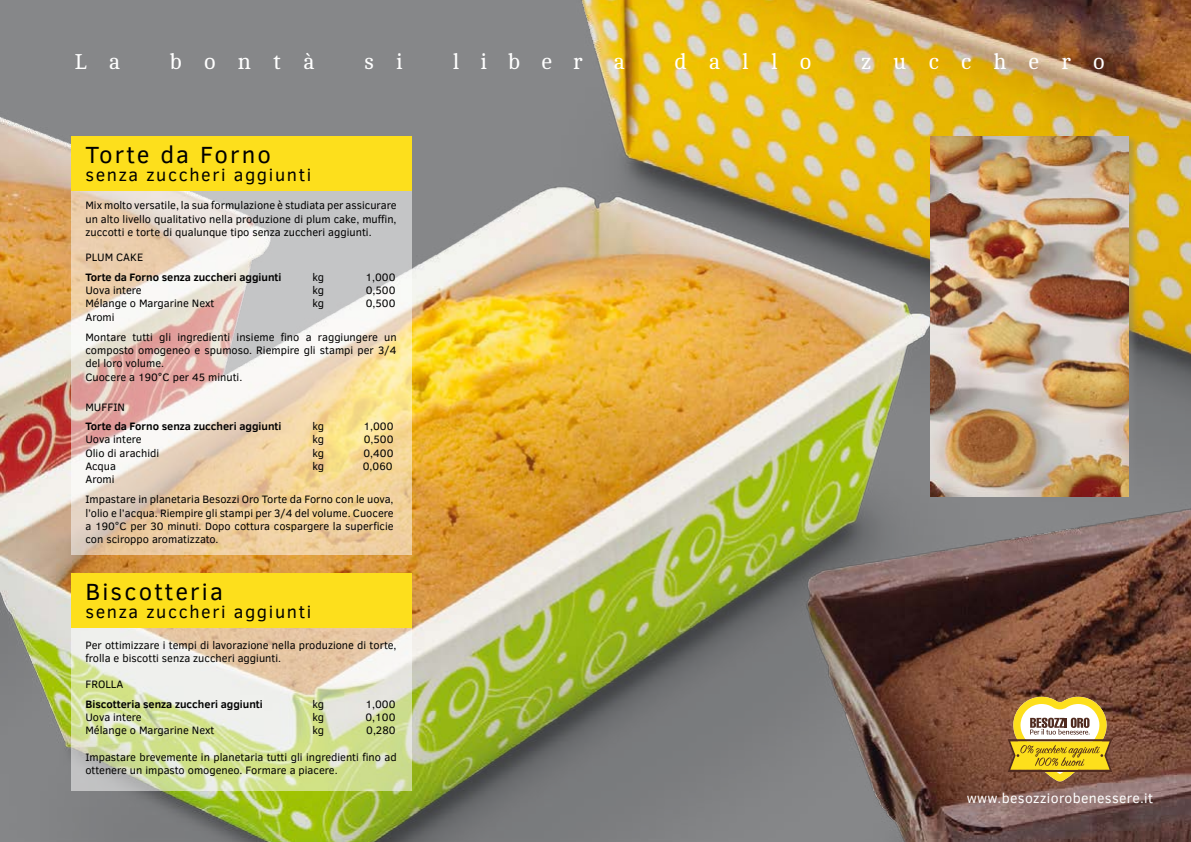
<style>
.page{position:relative;width:1191px;height:842px;background:#fff}
.page>*{position:absolute;margin:0;border:0;box-sizing:border-box;transform-origin:0 0}
.t1{font:24px "Clear Sans";letter-spacing:.09em;color:#000}
.t2{font:22px "Cambo";letter-spacing:1.005em;color:#fff}
.t3{font:18px "Clear Sans";letter-spacing:.09em;color:#000}
.t4{font:14px "Clear Sans";letter-spacing:.025em;color:#fff}
.t5{font:11px/13.2px "Clear Sans";color:#000}
.t6{font:700 11px "Clear Sans";color:#000}
</style>
<div class="page">
<img style="left:0;top:0;width:1191px;height:842px">
<svg style="left:71px;top:190px;width:340px;height:365px"></svg>
<svg style="left:71px;top:627px;width:340px;height:164px;background:#dedfb6"></svg>
<div style="left:929px;top:135px;width:209px;height:371px;background:#87888a;opacity:.5"></div>
<img style="left:930px;top:136px;width:199px;height:361px">
<div style="left:71px;top:136px;width:340px;height:54px;background:#fddf1c"></div>
<div style="left:71px;top:573px;width:340px;height:54px;background:#fddf1c"></div>
<svg style="left:1007px;top:697px;width:105px;height:84px"></svg>
<h2 class="t2" style="left:74px;top:50px;width:47px">L a</h2>
<h2 class="t2" style="left:170px;top:50px;width:146px">bontà</h2>
<h2 class="t2" style="left:364px;top:50px;width:40px">s i</h2>
<h2 class="t2" style="left:453px;top:50px;width:132px">liber</h2>
<h2 class="t2" style="left:613px;top:50px;width:13px">a</h2>
<h2 class="t2" style="left:674px;top:50px;width:138px">dallo</h2>
<h2 class="t2" style="left:861px;top:50px;width:245px">zucchero</h2>
<h1 class="t1" style="left:85px;top:139px;width:187px">Torte da Forno</h1>
<h3 class="t3" style="left:85px;top:163px;width:227px">senza zuccheri aggiunti</h3>
<p class="t5" style="left:85px;top:199px;width:313px;text-align:justify">Mix molto versatile, la sua formulazione è studiata per assicurare un alto livello qualitativo nella produzione di plum cake, muffin, zuccotti e torte di qualunque tipo senza zuccheri aggiunti.</p>
<p class="t5" style="left:85px;top:251px;width:59px">PLUM CAKE</p>
<p class="t6" style="left:85px;top:269px;width:198px">Torte da Forno senza zuccheri aggiunti</p>
<p class="t5" style="left:312px;top:270px;width:13px">kg</p>
<p class="t5" style="left:365px;top:270px;width:32px">1,000</p>
<p class="t5" style="left:85px;top:284px;width:58px">Uova intere</p>
<p class="t5" style="left:312px;top:284px;width:13px">kg</p>
<p class="t5" style="left:366px;top:284px;width:31px">0,500</p>
<p class="t5" style="left:85px;top:297px;width:131px">Mélange o Margarine Next</p>
<p class="t5" style="left:312px;top:297px;width:13px">kg</p>
<p class="t5" style="left:366px;top:297px;width:31px">0,500</p>
<p class="t5" style="left:85px;top:306px;width:313px;line-height:20.4px">Aromi<br>Montare tutti gli ingredienti insieme fino a raggiungere un</p>
<p class="t5" style="left:85px;top:344px;width:313px">composto omogeneo e spumoso. Riempire gli stampi per 3/4 del loro volume.<br>Cuocere a 190°C per 45 minuti.</p>
<p class="t5" style="left:85px;top:400px;width:41px">MUFFIN</p>
<p class="t6" style="left:85px;top:418px;width:198px">Torte da Forno senza zuccheri aggiunti</p>
<p class="t5" style="left:312px;top:420px;width:13px">kg</p>
<p class="t5" style="left:363px;top:420px;width:32px">1,000</p>
<p class="t5" style="left:85px;top:433px;width:58px">Uova intere</p>
<p class="t5" style="left:312px;top:433px;width:13px">kg</p>
<p class="t5" style="left:364px;top:433px;width:31px">0,500</p>
<p class="t5" style="left:85px;top:446px;width:75px">Olio di arachidi</p>
<p class="t5" style="left:312px;top:446px;width:13px">kg</p>
<p class="t5" style="left:363px;top:446px;width:32px">0,400</p>
<p class="t5" style="left:85px;top:459px;width:32px">Acqua</p>
<p class="t5" style="left:312px;top:459px;width:13px">kg</p>
<p class="t5" style="left:363px;top:459px;width:31px">0,060</p>
<p class="t5" style="left:85px;top:469px;width:310px;line-height:20.4px">Aromi<br>Impastare in planetaria Besozzi Oro Torte da Forno con le uova,</p>
<p class="t5" style="left:85px;top:506px;width:310px;text-align:justify">l’olio e l’acqua. Riempire gli stampi per 3/4 del volume. Cuocere a 190°C per 30 minuti. Dopo cottura cospargere la superficie con sciroppo aromatizzato.</p>
<h1 class="t1" style="left:85px;top:575px;width:139px">Biscotteria</h1>
<h3 class="t3" style="left:85px;top:599px;width:227px">senza zuccheri aggiunti</h3>
<p class="t5" style="left:85px;top:638px;width:313px">Per ottimizzare i tempi di lavorazione nella produzione di torte, frolla e biscotti senza zuccheri aggiunti.</p>
<p class="t5" style="left:85px;top:678px;width:39px">FROLLA</p>
<p class="t6" style="left:85px;top:696px;width:179px">Biscotteria senza zuccheri aggiunti</p>
<p class="t5" style="left:312px;top:697px;width:13px">kg</p>
<p class="t5" style="left:365px;top:697px;width:32px">1,000</p>
<p class="t5" style="left:85px;top:710px;width:58px">Uova intere</p>
<p class="t5" style="left:312px;top:710px;width:13px">kg</p>
<p class="t5" style="left:365px;top:710px;width:32px">0,100</p>
<p class="t5" style="left:85px;top:724px;width:131px">Mélange o Margarine Next</p>
<p class="t5" style="left:312px;top:724px;width:13px">kg</p>
<p class="t5" style="left:366px;top:724px;width:31px">0,280</p>
<p class="t5" style="left:85px;top:750px;width:313px">Impastare brevemente in planetaria tutti gli ingredienti fino ad ottenere un impasto omogeneo. Formare a piacere.</p>
<p class="t4" style="left:966px;top:788px;width:188px">www.besozziorobenessere.it</p>
</div>
